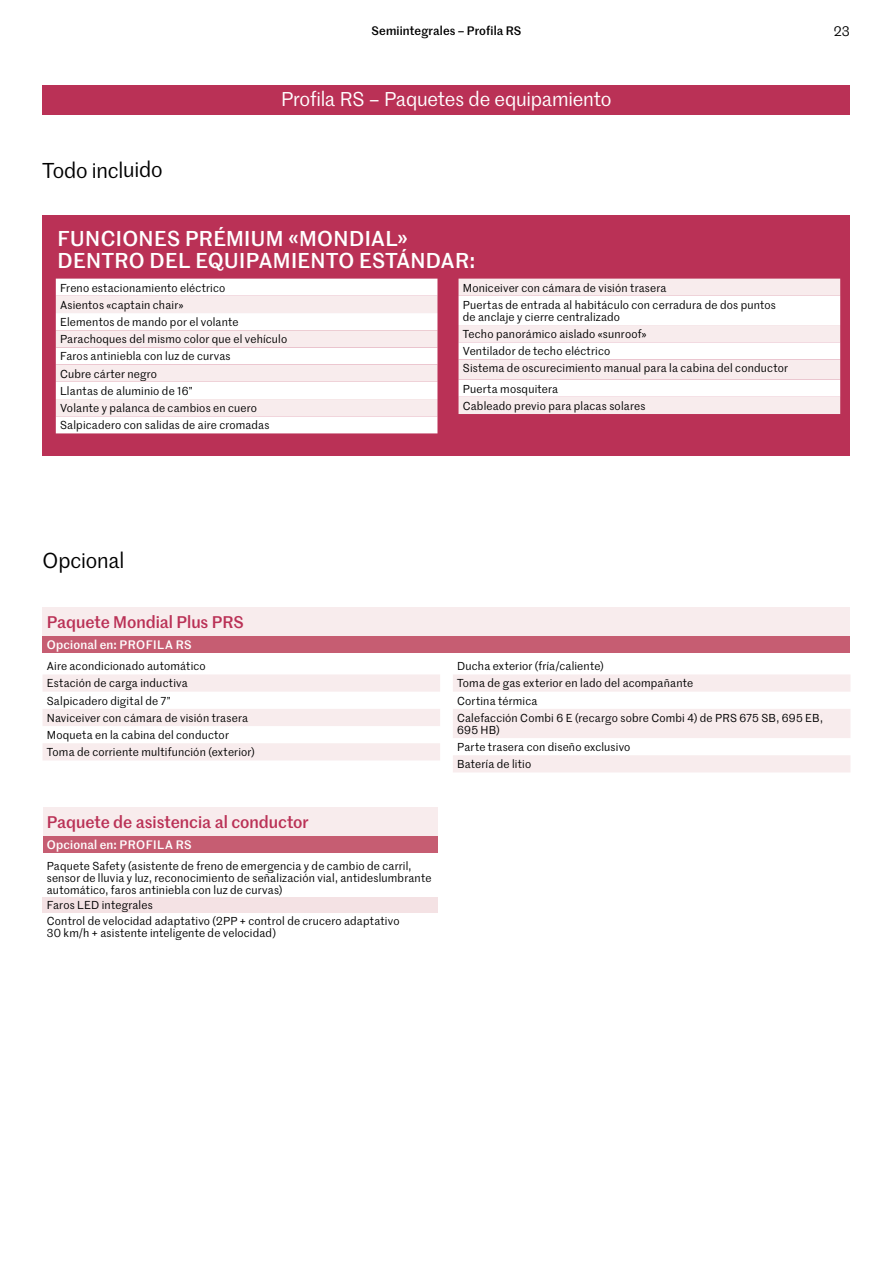
<style>
.page{position:relative;width:893px;height:1263px;background:#fff}
.page>*{position:absolute;margin:0;border:0;box-sizing:border-box;transform-origin:0 0}
.t1{font:500 21px/22.5px "Marr Sans";letter-spacing:.02em;color:#fff}
.t2{font:21px "Marr Sans";letter-spacing:-.02em;color:#000}
.t3{font:19.5px "Marr Sans";letter-spacing:-.015em;color:#fff}
.t4{font:500 16.5px "Marr Sans";letter-spacing:-.005em;color:#ba3156}
.t5{font:13.5px "Marr Sans";color:#000}
.t6{font:500 12px "Marr Sans";letter-spacing:.025em;color:#fff}
.t7{font:500 12px "Marr Sans";letter-spacing:.01em;color:#000}
.t8{font:11.25px/17.2px "Marr Sans";letter-spacing:.015em;color:#000}
</style>
<div class="page">
<svg style="left:43px;top:674px;width:397px;height:86px"></svg>
<svg style="left:453px;top:674px;width:397px;height:98px"></svg>
<div style="left:43px;top:607px;width:807px;height:29px;background:#f8eced"></div>
<div style="left:43px;top:636px;width:807px;height:17px;background:#c65d72"></div>
<div style="left:43px;top:85px;width:807px;height:30px;background:#ba3156"></div>
<div style="left:43px;top:807px;width:394px;height:29px;background:#f8eced"></div>
<div style="left:43px;top:836px;width:394px;height:17px;background:#c65d72"></div>
<div style="left:43px;top:215px;width:807px;height:240px;background:#ba3156"></div>
<div style="left:56px;top:279px;width:381px;height:154px;background:#fff"></div>
<svg style="left:56px;top:296px;width:381px;height:120px;background:#faf2f3"></svg>
<div style="left:459px;top:279px;width:381px;height:135px;background:#f8eced"></div>
<svg style="left:459px;top:296px;width:381px;height:101px;background:#fbf6f7"></svg>
<div style="left:43px;top:897px;width:395px;height:16px;background:#f4e2e4"></div>
<p class="t7" style="left:372px;top:22px;width:151px">Semiintegrales – Profila RS</p>
<p class="t5" style="left:834px;top:22px;width:17px">23</p>
<h1 class="t2" style="left:43px;top:155px;width:122px">Todo incluido</h1>
<h2 class="t3" style="left:281px;top:85px;width:332px">Profila RS – Paquetes de equipamiento</h2>
<h1 class="t1" style="left:58px;top:226px;width:419px">FUNCIONES PRÉMIUM «MONDIAL»<br>DENTRO DEL EQUIPAMIENTO ESTÁNDAR:</h1>
<p class="t8" style="left:60px;top:278px;width:229px">Freno estacionamiento eléctrico<br>Asientos «captain chair»<br>Elementos de mando por el volante<br>Parachoques del mismo color que el vehículo<br>Faros antiniebla con luz de curvas<br>Cubre cárter negro<br>Llantas de aluminio de 16”<br>Volante y palanca de cambios en cuero<br>Salpicadero con salidas de aire cromadas</p>
<p class="t8" style="left:463px;top:278px;width:315px">Moniceiver con cámara de visión trasera<br>Puertas de entrada al habitáculo con cerradura de dos puntos</p>
<p class="t8" style="left:463px;top:308px;width:327px">de anclaje y cierre centralizado<br>Techo panorámico aislado «sunroof»<br>Ventilador de techo eléctrico<br>Sistema de oscurecimiento manual para la cabina del conductor</p>
<p class="t8" style="left:463px;top:379px;width:184px">Puerta mosquitera<br>Cableado previo para placas solares</p>
<h1 class="t2" style="left:43px;top:545px;width:83px">Opcional</h1>
<h3 class="t4" style="left:47px;top:610px;width:199px">Paquete Mondial Plus PRS</h3>
<p class="t6" style="left:47px;top:636px;width:146px">Opcional en: PROFILA RS</p>
<p class="t8" style="left:47px;top:657px;width:210px">Aire acondicionado automático<br>Estación de carga inductiva<br>Salpicadero digital de 7”<br>Naviceiver con cámara de visión trasera Moqueta en la cabina del conductor Toma de corriente multifunción (exterior)</p>
<p class="t8" style="left:457px;top:657px;width:367px">Ducha exterior (fría/caliente)<br>Toma de gas exterior en lado del acompañante<br>Cortina térmica<br>Calefacción Combi 6 E (recargo sobre Combi 4) de PRS 675 SB, 695 EB,</p>
<p class="t8" style="left:457px;top:721px;width:175px">695 HB)<br>Parte trasera con diseño exclusivo<br>Batería de litio</p>
<h3 class="t4" style="left:47px;top:810px;width:264px">Paquete de asistencia al conductor</h3>
<p class="t6" style="left:47px;top:836px;width:146px">Opcional en: PROFILA RS</p>
<p class="t8" style="left:47px;top:859px;width:386px;line-height:12px">Paquete Safety (asistente de freno de emergencia y de cambio de carril, sensor de lluvia y luz, reconocimiento de señalización vial, antideslumbrante automático, faros antiniebla con luz de curvas)</p>
<p class="t8" style="left:47px;top:897px;width:354px;line-height:15.5px">Faros LED integrales<br>Control de velocidad adaptativo (2PP + control de crucero adaptativo</p>
<p class="t8" style="left:47px;top:924px;width:231px">30 km/h + asistente inteligente de velocidad)</p>
</div>
